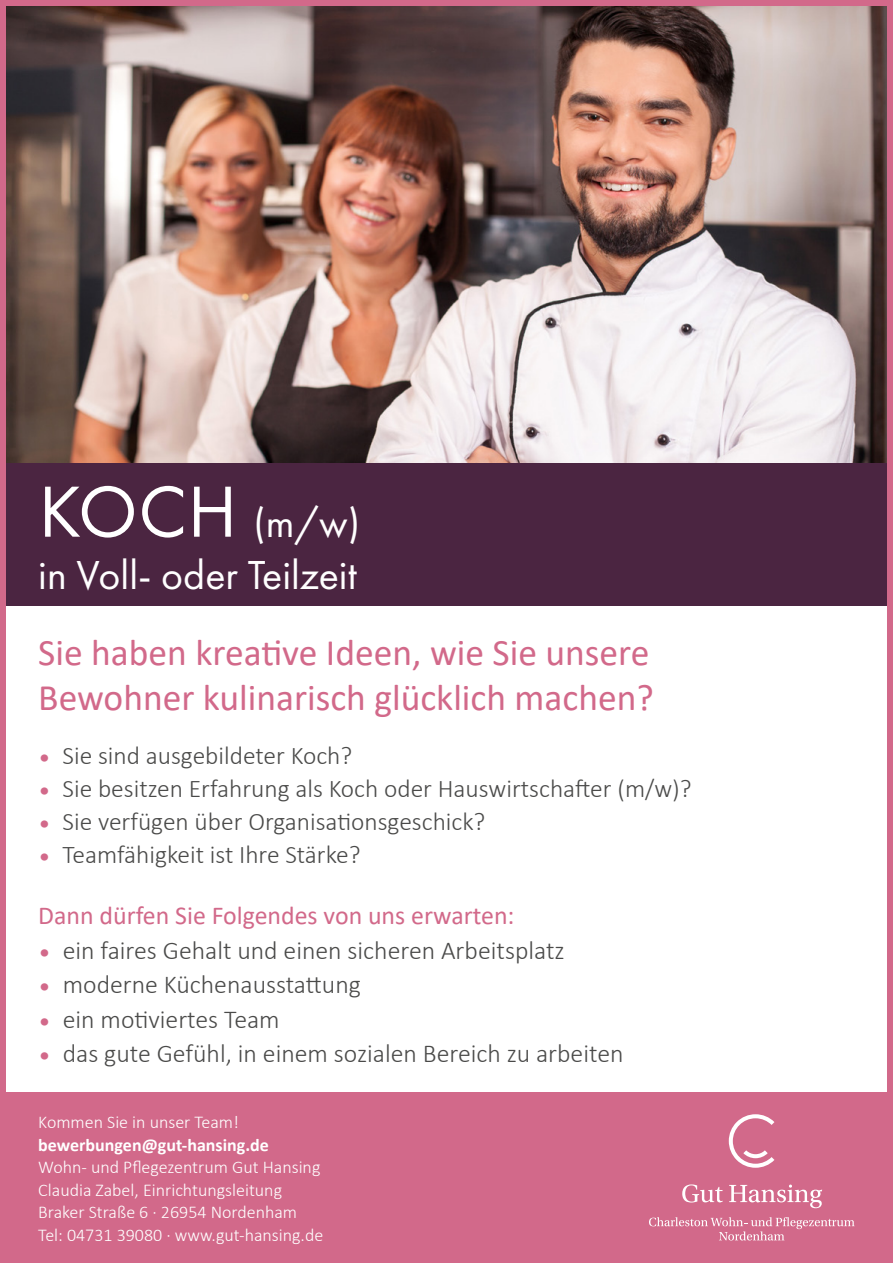
<style>
.page{position:relative;width:893px;height:1263px;background:#fff}
.page>*{position:absolute;margin:0;border:0;box-sizing:border-box;transform-origin:0 0}
.t1{font:42px/52.5px "Futura PT";color:#fff}
.t2{font:37.5px/45px "Calibri";color:#d2698a}
.t3{font:300 25.8px "Calibri";color:#4a4a49}
.t4{font:25.8px "Calibri";color:#d2698a}
.t5{font:300 25.5px "Calibri";color:#4a4a49}
.t6{font:300 18px/22.5px "Calibri";color:#fff}
.t7{font:700 18px "Calibri";color:#fff}
.s1{font-size:75px}
.s2{color:#d2698a}
</style>
<div class="page">
<img style="left:7px;top:7px;width:879px;height:456px">
<div style="left:0;top:1093px;width:893px;height:170px;background:#d2698a"></div>
<svg style="left:729px;top:1114px;width:45px;height:54px"></svg>
<svg style="left:682px;top:1184px;width:41px;height:18px"></svg>
<svg style="left:729px;top:1184px;width:93px;height:24px"></svg>
<svg style="left:649px;top:1217px;width:206px;height:23px"></svg>
<div style="left:0;top:463px;width:893px;height:143px;background:#4b2541"></div>
<div style="left:0;top:0;width:893px;height:1263px;border:6px solid #d2698a"></div>
<h1 class="t1" style="left:38px;top:496px;width:324px"><span class="s1">KOCH</span> (m/w) in Voll- oder Teilzeit</h1>
<h2 class="t2" style="left:38px;top:629px;width:617px">Sie haben kreative Ideen, wie Sie unsere<br>Bewohner kulinarisch glücklich machen?</h2>
<p class="t5" style="left:38px;top:740px;width:316px"><span class="s2">•</span> Sie sind ausgebildeter Koch?</p>
<p class="t5" style="left:38px;top:773px;width:655px"><span class="s2">•</span> Sie besitzen Erfahrung als Koch oder Hauswirtschafter (m/w)?</p>
<p class="t5" style="left:38px;top:806px;width:449px"><span class="s2">•</span> Sie verfügen über Organisationsgeschick?</p>
<p class="t5" style="left:38px;top:839px;width:324px"><span class="s2">•</span> Teamfähigkeit ist Ihre Stärke?</p>
<p class="t4" style="left:38px;top:898px;width:478px">Dann dürfen Sie Folgendes von uns erwarten:</p>
<p class="t3" style="left:38px;top:934px;width:528px"><span class="s2">•</span> ein faires Gehalt und einen sicheren Arbeitsplatz</p>
<p class="t3" style="left:38px;top:969px;width:324px"><span class="s2">•</span> moderne Küchenausstattung</p>
<p class="t3" style="left:38px;top:1003px;width:243px"><span class="s2">•</span> ein motiviertes Team</p>
<p class="t3" style="left:38px;top:1037px;width:587px"><span class="s2">•</span> das gute Gefühl, in einem sozialen Bereich zu arbeiten</p>
<p class="t6" style="left:38px;top:1111px;width:202px">Kommen Sie in unser Team!</p>
<p class="t7" style="left:38px;top:1132px;width:232px">bewerbungen@gut-hansing.de</p>
<p class="t6" style="left:38px;top:1156px;width:286px">Wohn- und Pflegezentrum Gut Hansing Claudia Zabel, Einrichtungsleitung Braker Straße 6 · 26954 Nordenham Tel: 04731 39080 · www.gut-hansing.de</p>
</div>
